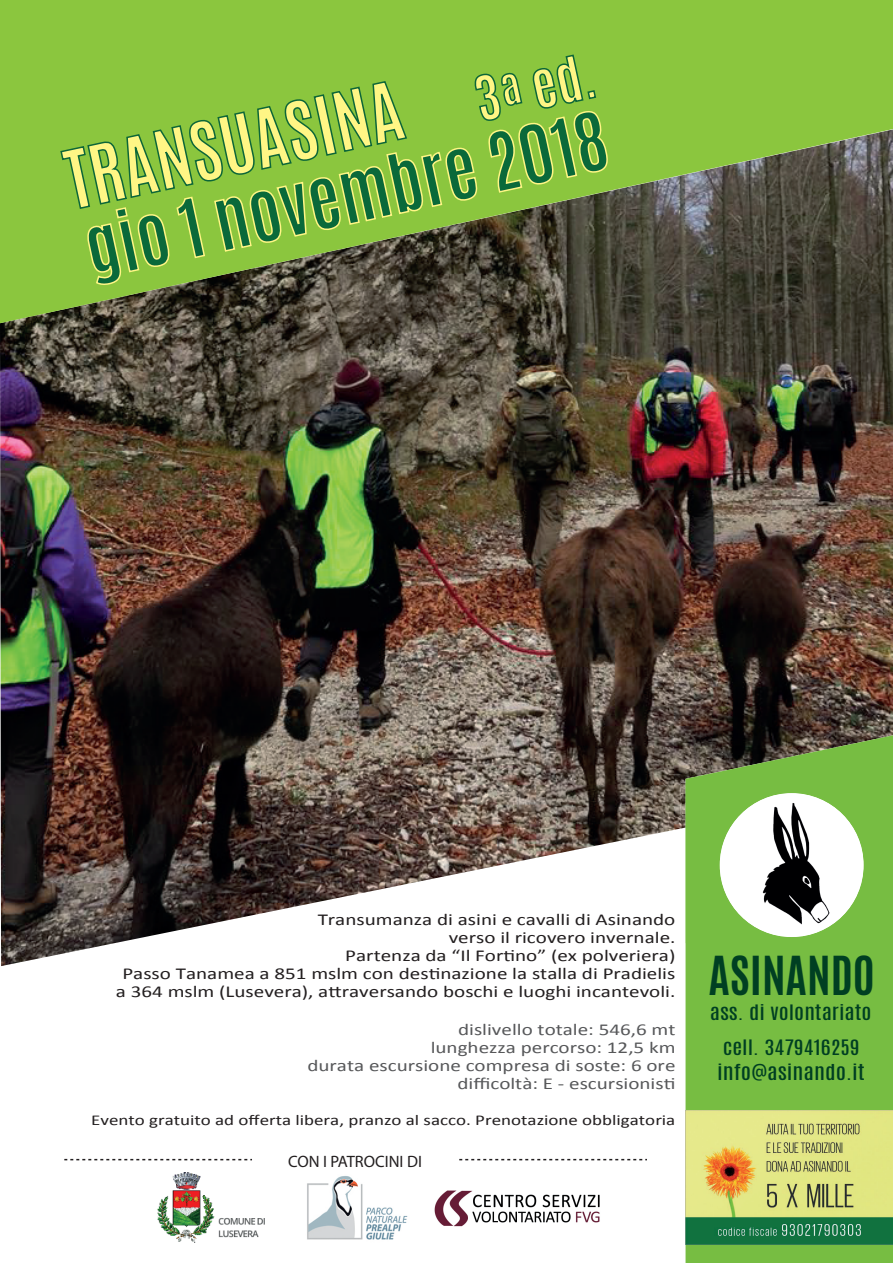
<style>
.page{position:relative;width:893px;height:1263px;background:#fff}
.page>*{position:absolute;margin:0;border:0;box-sizing:border-box;transform-origin:0 0}
.t1{font:700 69px/72.2px "Antonio";color:#0a693a}
.t2{font:700 44.85px "Antonio";color:#003f22}
.t3{font:18.3px "Antonio";color:#003f22;scale:1.27 1}
.t4{font:17.7px "Antonio";color:#003f22;scale:1.27 1}
.t5{font:16.65px/18px "Calibri";color:#231f20;text-align:right;scale:1.27 1}
.t6{font:16.65px/18px "Calibri";color:#57585a;text-align:right;scale:1.27 1}
.t7{font:16.5px "Myriad Pro";color:#231f20}
.t8{font:15px "Calibri";color:#231f20;scale:1.27 1}
.s1{color:#fff685}
.s2{font-size:52.5px;color:#fff685}
</style>
<div class="page">
<img style="left:0;top:323px;width:893px;height:643px">
<svg style="left:0;top:0;width:893px;height:323px;background:#71923e"></svg>
<svg style="left:686px;top:735px;width:207px;height:528px;background:#72b041"></svg>
<img style="left:434px;top:1191px;width:166px;height:36px">
<img style="left:157px;top:1173px;width:108px;height:69px">
<img style="left:307px;top:1176px;width:101px;height:64px">
<svg style="left:64px;top:1159px;width:188px;height:1px"></svg>
<svg style="left:459px;top:1159px;width:188px;height:1px"></svg>
<div style="left:681px;top:783px;width:212px;height:160px;background:#77bd42"></div>
<img style="left:720px;top:793px;width:144px;height:144px;border-radius:72px">
<svg style="left:59px;top:54px;width:550px;height:231px;background:#80af3f"></svg>
<img style="left:686px;top:1111px;width:207px;height:134px">
<h1 class="t1" style="left:60px;top:146px;width:540px;rotate:-12deg"><span class="s1">TRANSUASINA</span> <span class="s2">3ª ed. </span>gio 1 novembre 2018</h1>
<p class="t5" style="left:116px;top:911px;width:442px">Transumanza di asini e cavalli di Asinando<br>verso il ricovero invernale.<br>Partenza da “Il Fortino” (ex polveriera)<br>Passo Tanamea a 851 mslm con destinazione la stalla di Pradielis a 364 mslm (Lusevera), attraversando boschi e luoghi incantevoli.</p>
<p class="t6" style="left:307px;top:1021px;width:291px">dislivello totale: 546,6 mt<br>lunghezza percorso: 12,5 km<br>durata escursione compresa di soste: 6 ore difficoltà: E - escursionisti</p>
<p class="t8" style="left:91px;top:1111px;width:461px">Evento gratuito ad offerta libera, pranzo al sacco. Prenotazione obbligatoria</p>
<p class="t7" style="left:288px;top:1151px;width:135px">CON I PATROCINI DI</p>
<h2 class="t2" style="left:708px;top:942px;width:168px">ASINANDO</h2>
<p class="t4" style="left:710px;top:999px;width:129px">ass. di volontariato</p>
<p class="t4" style="left:723px;top:1034px;width:110px">cell. 3479416259</p>
<p class="t3" style="left:717px;top:1059px;width:118px">info@asinando.it</p>
</div>
